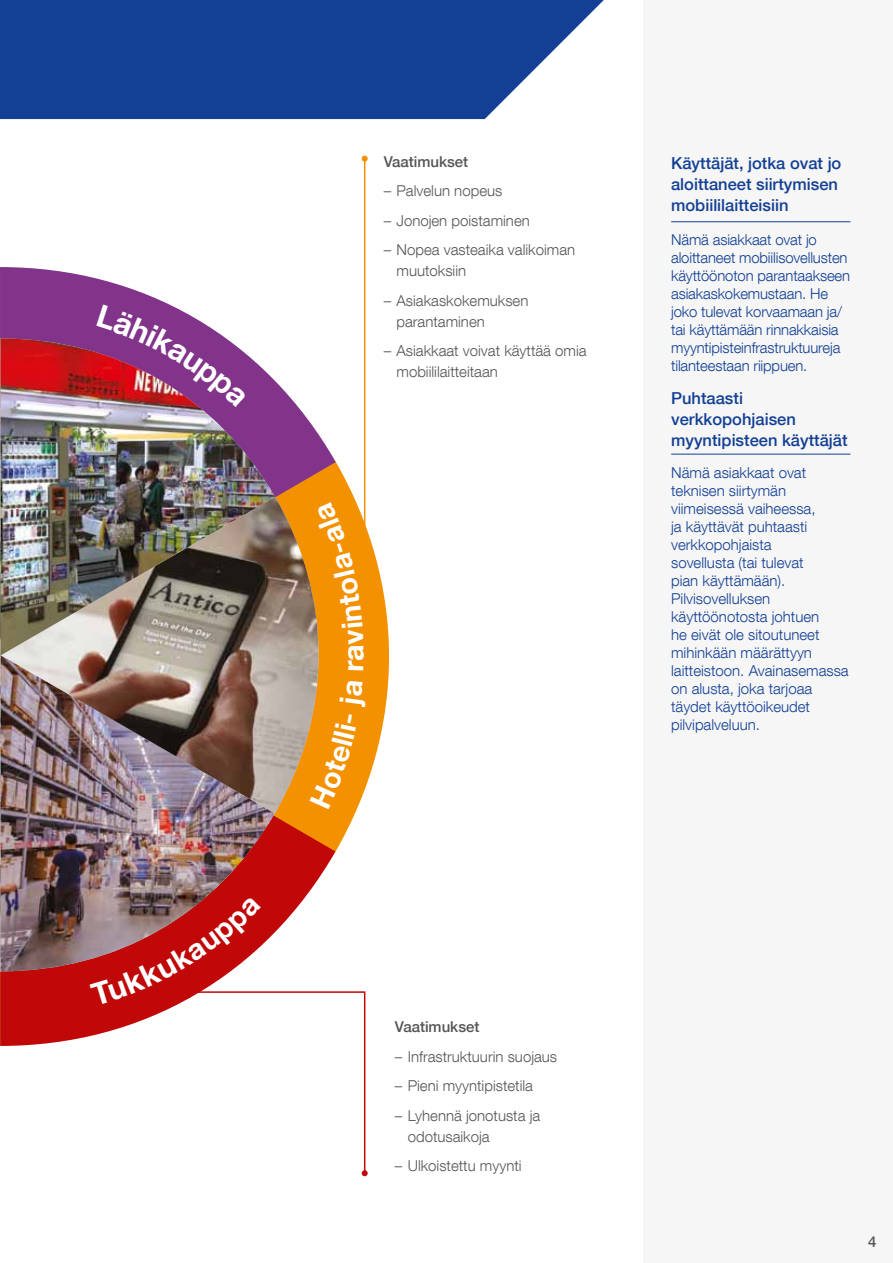
<style>
.page{position:relative;width:893px;height:1263px;background:#fff}
.page>*{position:absolute;margin:0;border:0;box-sizing:border-box;transform-origin:0 0}
.t1{font:700 28.8px "Helvetica Neue LT Com";color:#fff}
.t2{font:500 16.5px/21px "Helvetica Neue LT Com";color:#134094}
.t3{font:300 15px/18px "Helvetica Neue LT Com";color:#134094}
.t4{font:300 15px/21px "Helvetica Neue LT Com";color:#565656}
.t5{font:500 15px "Helvetica Neue LT Com";color:#565656}
</style>
<div class="page">
<svg style="left:0;top:0;width:604px;height:119px;background:#2a529e"></svg>
<hr style="left:671px;top:221px;width:179px;height:1px;background:#134094">
<hr style="left:671px;top:454px;width:179px;height:1px;background:#134094">
<svg style="left:1px;top:851px;width:335px;height:195px;background:#c62121"></svg>
<svg style="left:275px;top:533px;width:114px;height:318px;fill:#f39100"></svg>
<svg style="left:1px;top:267px;width:335px;height:390px"></svg>
<svg style="left:0;top:267px;width:1px;height:779px"></svg>
<img style="left:1px;top:813px;width:274px;height:158px">
<img style="left:0;top:496px;width:320px;height:317px">
<img style="left:1px;top:338px;width:274px;height:317px">
<svg style="left:97px;top:305px;width:150px;height:102px;background:#9d4b87"></svg>
<svg style="left:90px;top:897px;width:278px;height:279px"></svg>
<div style="left:310px;top:714px;width:46px;height:96px;background:#f39100"></div>
<svg style="left:339px;top:681px;width:27px;height:26px"></svg>
<svg style="left:348px;top:661px;width:16px;height:10px"></svg>
<svg style="left:317px;top:156px;width:51px;height:499px"></svg>
<p class="t5" style="left:384px;top:152px;width:86px">Vaatimukset</p>
<p class="t4" style="left:384px;top:180px;width:120px">– Palvelun nopeus</p>
<p class="t4" style="left:384px;top:210px;width:148px">– Jonojen poistaminen</p>
<p class="t4" style="left:396px;top:239px;width:180px;text-indent:-13px">– Nopea vasteaika valikoiman muutoksiin</p>
<p class="t4" style="left:396px;top:290px;width:133px;text-indent:-13px">– Asiakaskokemuksen parantaminen</p>
<p class="t4" style="left:396px;top:340px;width:192px;text-indent:-13px">– Asiakkaat voivat käyttää omia mobiililaitteitaan</p>
<h1 class="t1" style="left:335px;top:661px;width:18px;rotate:-90deg">a</h1>
<p class="t2" style="left:671px;top:152px;width:172px">Käyttäjät, jotka ovat jo aloittaneet siirtymisen mobiililaitteisiin</p>
<p class="t3" style="left:671px;top:231px;width:180px">Nämä asiakkaat ovat jo aloittaneet mobiilisovellusten käyttöönoton parantaakseen asiakaskokemustaan. He joko tulevat korvaamaan ja/ tai käyttämään rinnakkaisia myyntipisteinfrastruktuureja tilanteestaan riippuen.</p>
<p class="t2" style="left:671px;top:387px;width:178px">Puhtaasti verkkopohjaisen myyntipisteen käyttäjät</p>
<p class="t3" style="left:671px;top:463px;width:179px">Nämä asiakkaat ovat teknisen siirtymän viimeisessä vaiheessa,<br>ja käyttävät puhtaasti verkkopohjaista<br>sovellusta (tai tulevat<br>pian käyttämään).<br>Pilvisovelluksen käyttöönotosta johtuen<br>he eivät ole sitoutuneet mihinkään määrättyyn laitteistoon. Avainasemassa on alusta, joka tarjoaa täydet käyttöoikeudet pilvipalveluun.</p>
<p class="t5" style="left:395px;top:1018px;width:86px">Vaatimukset</p>
<p class="t4" style="left:395px;top:1045px;width:164px">– Infrastruktuurin suojaus</p>
<p class="t4" style="left:395px;top:1075px;width:140px">– Pieni myyntipistetila</p>
<p class="t4" style="left:408px;top:1104px;width:134px;text-indent:-13px">– Lyhennä jonotusta ja odotusaikoja</p>
<p class="t4" style="left:395px;top:1155px;width:128px">– Ulkoistettu myynti</p>
<p class="t5" style="left:868px;top:1233px;width:10px">4</p>
</div>
